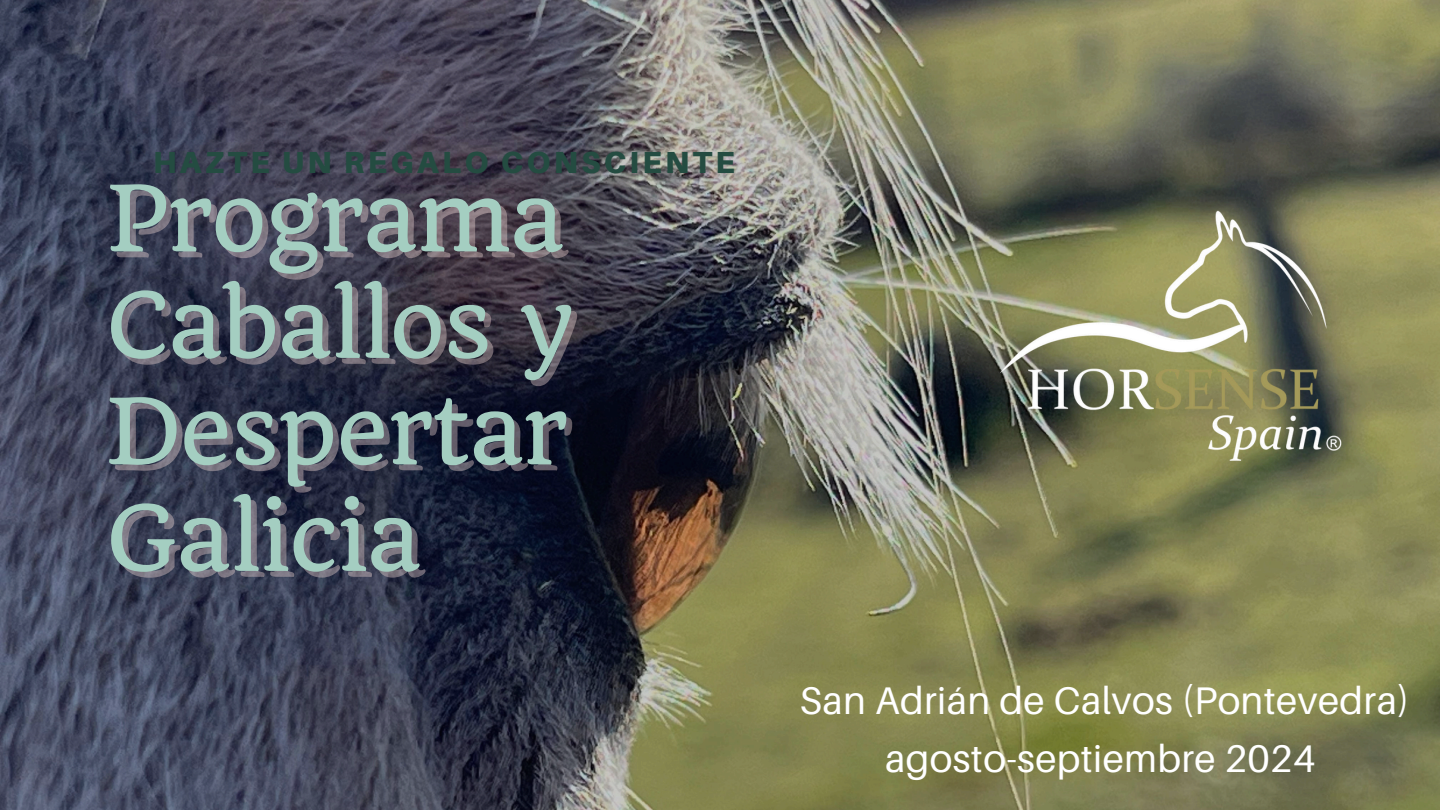
<style>
.page{position:relative;width:1440px;height:810px;background:#fff}
.page>*{position:absolute;margin:0;border:0;box-sizing:border-box;transform-origin:0 0}
.t1{font:89.1px/106.5px "Quando";letter-spacing:-.015em;color:#a4cec1}
.t2{font:38.5px/57.8px "Aileron";letter-spacing:.01em;color:#fff;text-align:center}
.t3{font:900 30.5px "Aileron";letter-spacing:.11em;color:#244c41}
</style>
<div class="page">
<img style="left:0;top:0;width:1440px;height:810px">
<img style="left:969px;top:182px;width:403px;height:301px">
<p class="t3" style="left:153px;top:143px;width:583px">HAZTE UN REGALO CONSCIENTE</p>
<p class="t1" style="left:106px;top:166px;width:459px">Programa</p>
<p class="t1" style="left:106px;top:272px;width:469px">Caballos y</p>
<h2 class="t1" style="left:106px;top:379px;width:463px">Despertar<br>Galicia</h2>
<p class="t2" style="left:799px;top:671px;width:612px">San Adrián de Calvos (Pontevedra) agosto-septiembre 2024</p>
</div>
